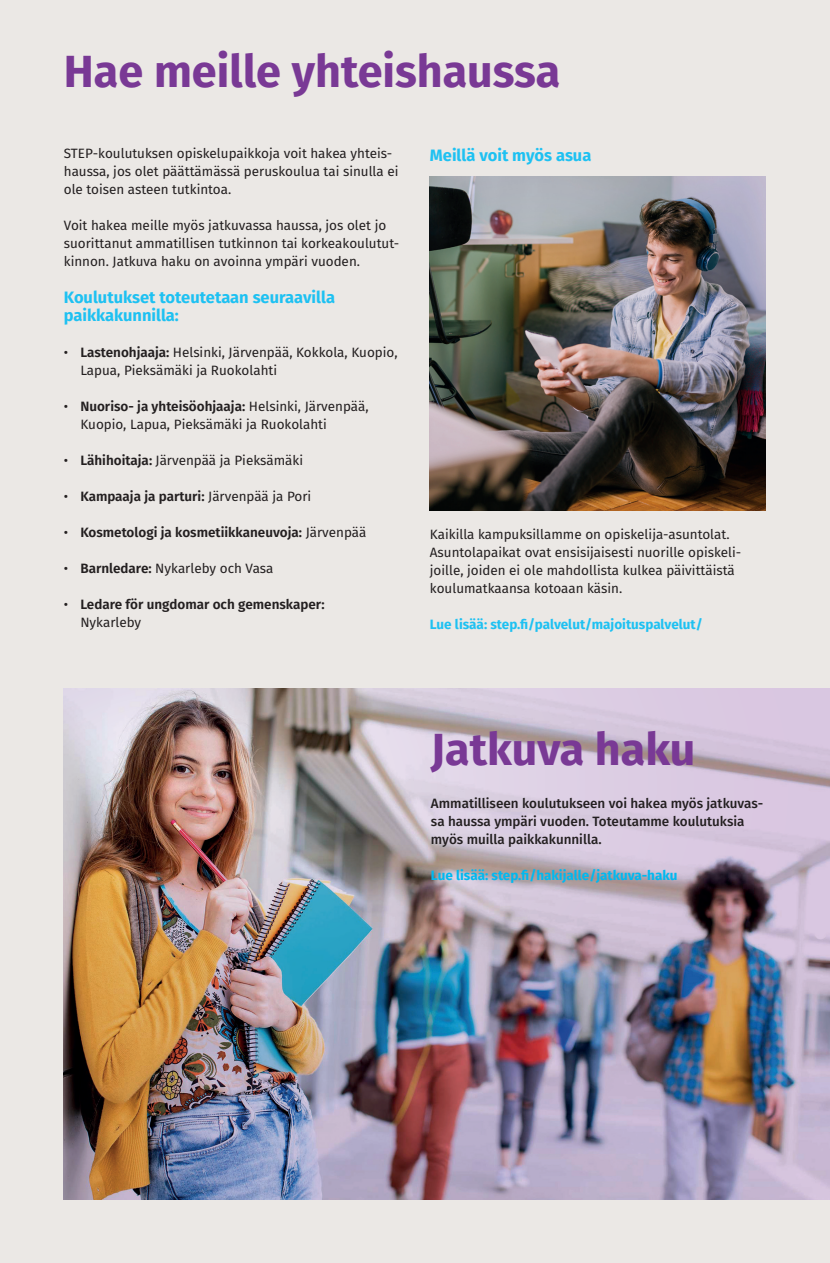
<style>
.page{position:relative;width:830px;height:1263px;background:#fff}
.page>*{position:absolute;margin:0;border:0;box-sizing:border-box;transform-origin:0 0}
.t1{font:700 45px "Fira Sans";color:#793995}
.t2{font:700 16.5px/18px "Fira Sans";color:#1ec1f2}
.t3{font:13.5px/18px "Fira Sans";color:#231f20}
.t4{font:600 13.5px/18px "Fira Sans";color:#231f20}
.t5{font:500 13.5px/18px "Fira Sans";color:#231f20}
.t6{font:700 13.5px "Fira Sans";color:#1ec1f2}
.t7{font:700 13.5px "Fira Sans";color:#00b9f0}
.s1{font-weight:600}
.s2{font-weight:400}
</style>
<div class="page">
<div style="left:0;top:0;width:829px;height:1263px;background:#ebe8e5"></div>
<img style="left:64px;top:689px;width:765px;height:510px">
<svg style="left:829px;top:0;width:1px;height:1263px"></svg>
<img style="left:429px;top:176px;width:336px;height:334px">
<p class="t1" style="left:64px;top:33px;width:498px">Hae meille yhteishaussa</p>
<p class="t3" style="left:64px;top:144px;width:336px">STEP-koulutuksen opiskelupaikkoja voit hakea yhteis&shy;haussa, jos olet päättämässä peruskoulua tai sinulla ei ole toisen asteen tutkintoa.</p>
<p class="t3" style="left:64px;top:216px;width:336px">Voit hakea meille myös jatkuvassa haussa, jos olet jo suorittanut ammatillisen tutkinnon tai korkeakoulutut&shy;kinnon. Jatkuva haku on avoinna ympäri vuoden.</p>
<p class="t2" style="left:64px;top:287px;width:272px">Koulutukset toteutetaan seuraavilla paikkakunnilla:</p>
<p class="t3" style="left:80px;top:342px;width:318px;text-indent:-16px">• <span class="s1">Lastenohjaaja:</span> Helsinki, Järvenpää, Kokkola, Kuopio,<br>Lapua, Pieksämäki ja Ruokolahti</p>
<p class="t3" style="left:80px;top:396px;width:289px;text-indent:-16px">• <span class="s1">Nuoriso- ja yhteisöohjaaja:</span> Helsinki, Järvenpää,<br>Kuopio, Lapua, Pieksämäki ja Ruokolahti</p>
<p class="t3" style="left:64px;top:450px;width:241px">• <span class="s1">Lähihoitaja:</span> Järvenpää ja Pieksämäki</p>
<p class="t4" style="left:64px;top:486px;width:249px"><span class="s2">•</span> Kampaaja ja parturi: <span class="s2">Järvenpää ja Pori</span></p>
<p class="t4" style="left:64px;top:522px;width:304px"><span class="s2">•</span> Kosmetologi ja kosmetiikkaneuvoja: <span class="s2">Järvenpää</span></p>
<p class="t3" style="left:64px;top:558px;width:211px">• <span class="s1">Barnledare:</span> Nykarleby och Vasa</p>
<p class="t4" style="left:80px;top:594px;width:246px;text-indent:-16px"><span class="s2">•</span> Ledare för ungdomar och gemenskaper:<br><span class="s2">Nykarleby</span></p>
<p class="t2" style="left:429px;top:145px;width:163px">Meillä voit myös asua</p>
<p class="t3" style="left:429px;top:525px;width:313px">Kaikilla kampuksillamme on opiskelija-asuntolat.<br>Asuntolapaikat ovat ensisijaisesti nuorille opiskeli&shy;joille, joiden ei ole mahdollista kulkea päivittäistä koulumatkaansa kotoaan käsin.</p>
<p class="t6" style="left:429px;top:613px;width:274px">Lue lisää: step.fi/palvelut/majoituspalvelut/</p>
<p class="t1" style="left:431px;top:711px;width:266px">Jatkuva haku</p>
<p class="t5" style="left:431px;top:793px;width:334px">Ammatilliseen koulutukseen voi hakea myös jatkuvas&shy;sa haussa ympäri vuoden. Toteutamme koulutuksia myös muilla paikkakunnilla.</p>
<p class="t7" style="left:431px;top:864px;width:248px">Lue lisää: step.fi/hakijalle/jatkuva-haku</p>
</div>
